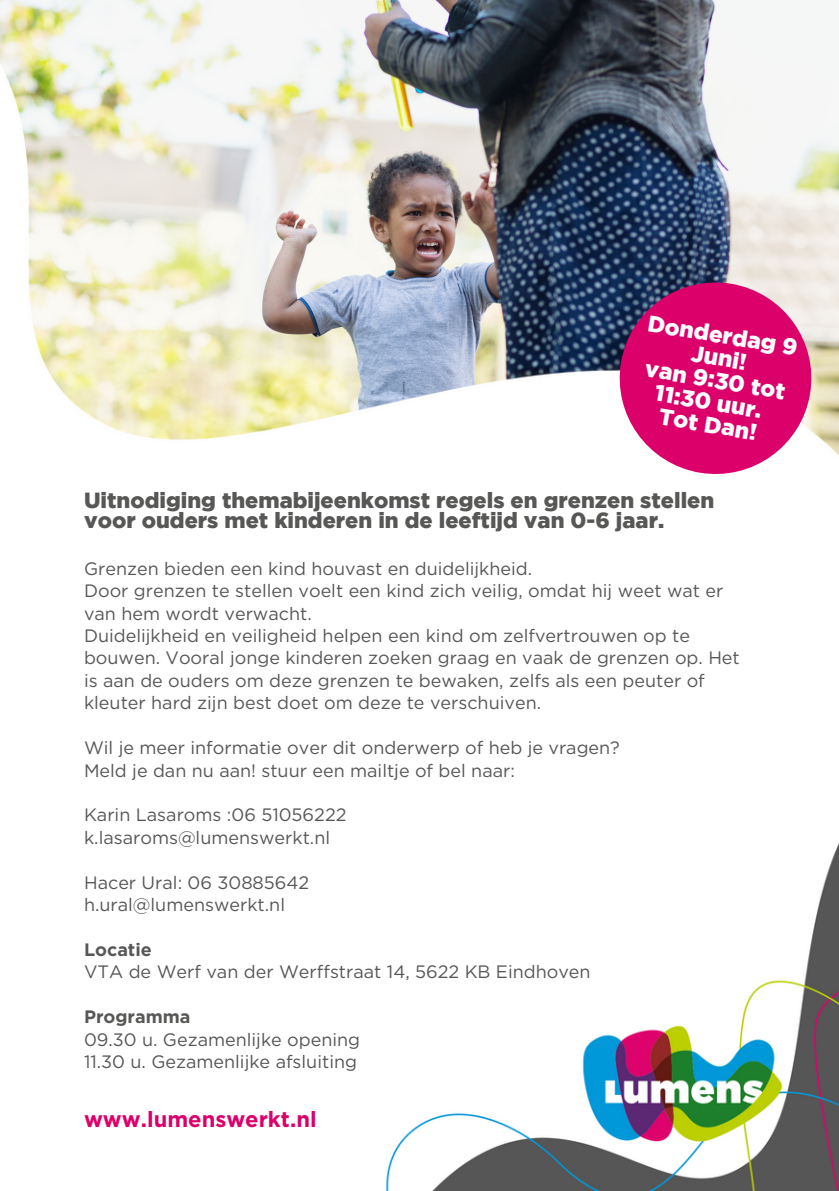
<style>
.page{position:relative;width:839px;height:1191px;background:#fff}
.page>*{position:absolute;margin:0;border:0;box-sizing:border-box;transform-origin:0 0}
.t1{font:900 22.8px/22.6px "Gotham";color:#fff;text-align:center}
.t2{font:700 22px "Gotham";color:#db006a}
.t3{font:900 21.8px/19.6px "Gotham";color:#575756}
.t4{font:18px/22.4px "Gotham";color:#575756}
.t5{font:700 18px "Gotham";color:#575756}
</style>
<div class="page">
<img style="left:0;top:0;width:731px;height:55px">
<img style="left:0;top:55px;width:838px;height:1136px">
<svg style="left:605px;top:268px;width:220px;height:220px;fill:#db006a"></svg>
<p class="t1" style="left:649px;top:314px;width:153px;rotate:9deg">Donderdag 9<br>Juni!</p>
<p class="t1" style="left:646px;top:359px;width:143px;rotate:9deg">van 9:30 tot<br>11:30 uur.</p>
<p class="t1" style="left:660px;top:407px;width:100px;rotate:9deg">Tot Dan!</p>
<p class="t3" style="left:84px;top:492px;width:631px">Uitnodiging themabijeenkomst regels en grenzen stellen voor ouders met kinderen in de leeftijd van 0-6 jaar.</p>
<p class="t4" style="left:84px;top:558px;width:449px">Grenzen bieden een kind houvast en duidelijkheid.</p>
<p class="t4" style="left:84px;top:580px;width:641px">Door grenzen te stellen voelt een kind zich veilig, omdat hij weet wat er van hem wordt verwacht.</p>
<p class="t4" style="left:84px;top:625px;width:657px">Duidelijkheid en veiligheid helpen een kind om zelfvertrouwen op te bouwen. Vooral jonge kinderen zoeken graag en vaak de grenzen op. Het is aan de ouders om deze grenzen te bewaken, zelfs als een peuter of kleuter hard zijn best doet om deze te verschuiven.</p>
<p class="t4" style="left:84px;top:738px;width:537px">Wil je meer informatie over dit onderwerp of heb je vragen?</p>
<p class="t4" style="left:84px;top:760px;width:432px">Meld je dan nu aan! stuur een mailtje of bel naar:</p>
<p class="t4" style="left:84px;top:805px;width:264px">Karin Lasaroms :06 51056222</p>
<p class="t4" style="left:84px;top:827px;width:247px">k.lasaroms@lumenswerkt.nl</p>
<p class="t4" style="left:84px;top:872px;width:227px">Hacer Ural: 06 30885642</p>
<p class="t4" style="left:84px;top:895px;width:202px">h.ural@lumenswerkt.nl</p>
<p class="t5" style="left:84px;top:942px;width:69px">Locatie</p>
<p class="t4" style="left:84px;top:962px;width:508px">VTA de Werf van der Werffstraat 14, 5622 KB Eindhoven</p>
<p class="t5" style="left:84px;top:1009px;width:108px">Programma</p>
<p class="t4" style="left:84px;top:1029px;width:277px">09.30 u. Gezamenlijke opening</p>
<p class="t4" style="left:84px;top:1052px;width:274px">11.30 u. Gezamenlijke afsluiting</p>
<p class="t2" style="left:84px;top:1110px;width:234px">www.lumenswerkt.nl</p>
</div>
